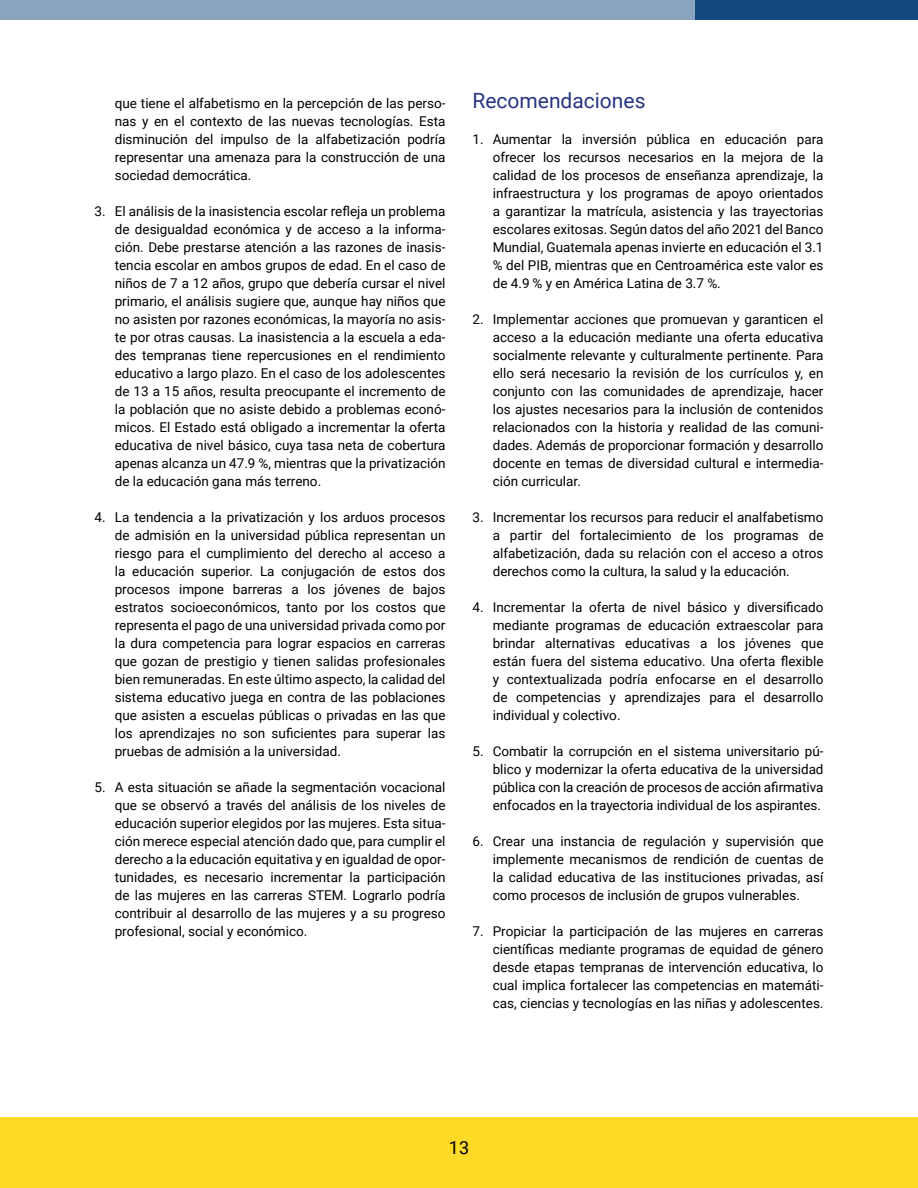
<style>
.page{position:relative;width:918px;height:1188px;background:#fff}
.page>*{position:absolute;margin:0;border:0;box-sizing:border-box;transform-origin:0 0}
.subtitulos{font:21px "Roboto";color:#283583}
.t1{font:18px "Roboto";color:#000}
.t2{font:13.5px/18px "Roboto";color:#000;text-align:justify}
</style>
<div class="page">
<div style="left:0;top:1118px;width:918px;height:70px;background:#ffda27"></div>
<div style="left:0;top:0;width:696px;height:19px;background:#8aa4c0"></div>
<div style="left:696px;top:0;width:222px;height:19px;background:#144881"></div>
<p class="t2" style="left:115px;top:94px;width:332px">que tiene el alfabetismo en la percepción de las perso&shy;nas y en el contexto de las nuevas tecnologías. Esta disminución del impulso de la alfabetización podría representar una amenaza para la construcción de una sociedad democrática.</p>
<p class="t2" style="left:115px;top:202px;width:332px;text-indent:-20px">3. El análisis de la inasistencia escolar refleja un problema de desigualdad económica y de acceso a la informa&shy;ción. Debe prestarse atención a las razones de inasis&shy;tencia escolar en ambos grupos de edad. En el caso de niños de 7 a 12 años, grupo que debería cursar el nivel primario, el análisis sugiere que, aunque hay niños que no asisten por razones económicas, la mayoría no asis&shy;te por otras causas. La inasistencia a la escuela a eda&shy;des tempranas tiene repercusiones en el rendimiento educativo a largo plazo. En el caso de los adolescentes de 13 a 15 años, resulta preocupante el incremento de la población que no asiste debido a problemas econó&shy;micos. El Estado está obligado a incrementar la oferta educativa de nivel básico, cuya tasa neta de cobertura apenas alcanza un 47.9 %, mientras que la privatización de la educación gana más terreno.</p>
<p class="t2" style="left:115px;top:508px;width:332px;text-indent:-20px">4. La tendencia a la privatización y los arduos procesos de admisión en la universidad pública representan un riesgo para el cumplimiento del derecho al acceso a la educación superior. La conjugación de estos dos procesos impone barreras a los jóvenes de bajos estratos socioeconómicos, tanto por los costos que representa el pago de una universidad privada como por la dura competencia para lograr espacios en carreras que gozan de prestigio y tienen salidas profesionales bien remuneradas. En este último aspecto, la calidad del sistema educativo juega en contra de las poblaciones que asisten a escuelas públicas o privadas en las que los aprendizajes no son suficientes para superar las pruebas de admisión a la universidad.</p>
<p class="t2" style="left:115px;top:778px;width:332px;text-indent:-20px">5. A esta situación se añade la segmentación vocacional que se observó a través del análisis de los niveles de educación superior elegidos por las mujeres. Esta situa&shy;ción merece especial atención dado que, para cumplir el derecho a la educación equitativa y en igualdad de opor&shy;tunidades, es necesario incrementar la participación de las mujeres en las carreras STEM. Lograrlo podría contribuir al desarrollo de las mujeres y a su progreso profesional, social y económico.</p>
<p class="subtitulos" style="left:472px;top:86px;width:175px">Recomendaciones</p>
<p class="t2" style="left:493px;top:130px;width:332px;text-indent:-20px">1. Aumentar la inversión pública en educación para ofrecer los recursos necesarios en la mejora de la calidad de los procesos de enseñanza aprendizaje, la infraestructura y los programas de apoyo orientados a garantizar la matrícula, asistencia y las trayectorias escolares exitosas. Según datos del año 2021 del Banco Mundial, Guatemala apenas invierte en educación el 3.1 % del PIB, mientras que en Centroamérica este valor es de 4.9 % y en América Latina de 3.7 %.</p>
<p class="t2" style="left:493px;top:310px;width:332px;text-indent:-20px">2. Implementar acciones que promuevan y garanticen el acceso a la educación mediante una oferta educativa socialmente relevante y culturalmente pertinente. Para ello será necesario la revisión de los currículos y, en conjunto con las comunidades de aprendizaje, hacer los ajustes necesarios para la inclusión de contenidos relacionados con la historia y realidad de las comuni&shy;dades. Además de proporcionar formación y desarrollo docente en temas de diversidad cultural e intermedia&shy;ción curricular.</p>
<p class="t2" style="left:493px;top:508px;width:332px;text-indent:-20px">3. Incrementar los recursos para reducir el analfabetismo a partir del fortalecimiento de los programas de alfabetización, dada su relación con el acceso a otros derechos como la cultura, la salud y la educación.</p>
<p class="t2" style="left:493px;top:598px;width:332px;text-indent:-20px">4. Incrementar la oferta de nivel básico y diversificado mediante programas de educación extraescolar para brindar alternativas educativas a los jóvenes que están fuera del sistema educativo. Una oferta flexible y contextualizada podría enfocarse en el desarrollo de competencias y aprendizajes para el desarrollo individual y colectivo.</p>
<p class="t2" style="left:493px;top:742px;width:332px;text-indent:-20px">5. Combatir la corrupción en el sistema universitario pú&shy;blico y modernizar la oferta educativa de la universidad pública con la creación de procesos de acción afirmativa enfocados en la trayectoria individual de los aspirantes.</p>
<p class="t2" style="left:493px;top:832px;width:332px;text-indent:-20px">6. Crear una instancia de regulación y supervisión que implemente mecanismos de rendición de cuentas de la calidad educativa de las instituciones privadas, así como procesos de inclusión de grupos vulnerables.</p>
<p class="t2" style="left:493px;top:922px;width:332px;text-indent:-20px">7. Propiciar la participación de las mujeres en carreras científicas mediante programas de equidad de género desde etapas tempranas de intervención educativa, lo cual implica fortalecer las competencias en matemáti&shy;cas, ciencias y tecnologías en las niñas y adolescentes.</p>
<h2 class="t1" style="left:449px;top:1135px;width:22px">13</h2>
</div>
